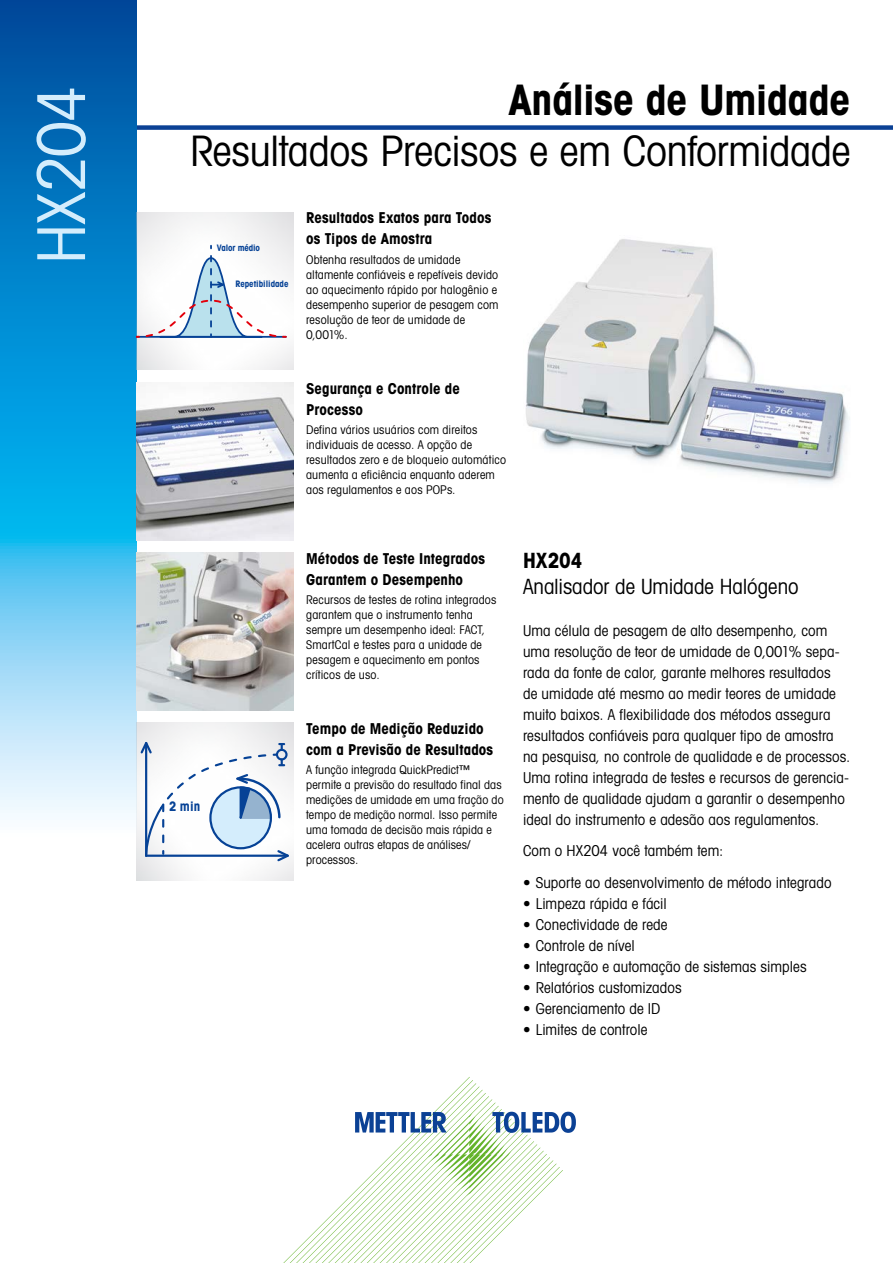
<style>
.page{position:relative;width:893px;height:1263px;background:#fff}
.page>*{position:absolute;margin:0;border:0;box-sizing:border-box;transform-origin:0 0}
.t1{font:66px "Avant Gardefor MT Bk";letter-spacing:-.015em;color:#d4edfc}
.t2{font:42px "Avant Gardefor MT Bk";letter-spacing:-.005em;color:#000}
.t3{font:42px "Avant Gardefor MT Bd";letter-spacing:-.005em;color:#000}
.t4{font:21px "Avant Gardefor MT Bk";letter-spacing:-.005em;color:#000}
.t5{font:21px "Avant Gardefor MT Bd";color:#000}
.t6{font:15px/21px "Avant Gardefor MT Bk";letter-spacing:.005em;color:#000}
.t7{font:15px/21px "Avant Gardefor MT Bd";letter-spacing:.005em;color:#000}
.t8{font:13.2px "Avant Gardefor MT Bd";color:#064296}
.t9{font:12px/15px "Avant Gardefor MT Bk";letter-spacing:.015em;color:#000}
.t10{font:9px "Avant Gardefor MT Bd";color:#064296}
</style>
<div class="page">
<div style="left:111px;top:125px;width:782px;height:5px;background:#0b4195"></div>
<svg style="left:283px;top:1077px;width:293px;height:186px"></svg>
<svg style="left:0;top:0;width:136px;height:817px;background:#35a0d9"></svg>
<img style="left:136px;top:383px;width:157px;height:157px">
<img style="left:136px;top:213px;width:157px;height:157px">
<img style="left:136px;top:723px;width:157px;height:157px">
<svg style="left:139px;top:741px;width:151px;height:121px"></svg>
<img style="left:526px;top:239px;width:324px;height:245px">
<img style="left:136px;top:553px;width:157px;height:157px">
<svg style="left:136px;top:246px;width:152px;height:93px"></svg>
<h1 class="t1" style="left:21px;top:264px;width:180px;rotate:-90deg">HX204</h1>
<h2 class="t3" style="left:508px;top:73px;width:344px">Análise de Umidade</h2>
<h2 class="t2" style="left:190px;top:125px;width:662px">Resultados Precisos e em Conformidade</h2>
<p class="t10" style="left:217px;top:242px;width:45px">Valor médio</p>
<p class="t10" style="left:235px;top:278px;width:55px">Repetibilidade</p>
<p class="t7" style="left:306px;top:207px;width:187px">Resultados Exatos para Todos os Tipos de Amostra</p>
<p class="t9" style="left:306px;top:252px;width:194px">Obtenha resultados de umidade altamente confiáveis e repetíveis devido ao aquecimento rápido por halogênio e desempenho superior de pesagem com resolução de teor de umidade de<br>0,001%.</p>
<p class="t7" style="left:306px;top:377px;width:155px">Segurança e Controle de<br>Processo</p>
<p class="t9" style="left:306px;top:422px;width:201px">Defina vários usuários com direitos individuais de acesso. A opção de resultados zero e de bloqueio automático aumenta a eficiência enquanto aderem aos regulamentos e aos POPs.</p>
<p class="t8" style="left:169px;top:798px;width:33px">2 min</p>
<p class="t7" style="left:306px;top:547px;width:180px">Métodos de Teste Integrados<br>Garantem o Desempenho</p>
<p class="t9" style="left:306px;top:592px;width:192px">Recursos de testes de rotina integrados garantem que o instrumento tenha sempre um desempenho ideal: FACT,<br>SmartCal e testes para a unidade de pesagem e aquecimento em pontos críticos de uso.</p>
<p class="t7" style="left:306px;top:717px;width:189px">Tempo de Medição Reduzido com a Previsão de Resultados</p>
<p class="t9" style="left:306px;top:762px;width:199px">A função integrada QuickPredict™ permite a previsão do resultado final das medições de umidade em uma fração do tempo de medição normal. Isso permite uma tomada de decisão mais rápida e acelera outras etapas de análises/ processos.</p>
<h3 class="t5" style="left:523px;top:547px;width:61px">HX204</h3>
<h3 class="t4" style="left:523px;top:573px;width:277px">Analisador de Umidade Halógeno</h3>
<p class="t6" style="left:523px;top:619px;width:329px">Uma célula de pesagem de alto desempenho, com uma resolução de teor de umidade de 0,001% sepa&shy;rada da fonte de calor, garante melhores resultados<br>de umidade até mesmo ao medir teores de umidade muito baixos. A flexibilidade dos métodos assegura resultados confiáveis para qualquer tipo de amostra na pesquisa, no controle de qualidade e de processos.<br>Uma rotina integrada de testes e recursos de gerencia&shy;mento de qualidade ajudam a garantir o desempenho ideal do instrumento e adesão aos regulamentos.</p>
<p class="t6" style="left:523px;top:840px;width:202px">Com o HX204 você também tem:</p>
<p class="t6" style="left:523px;top:871px;width:310px">• Suporte ao desenvolvimento de método integrado</p>
<p class="t6" style="left:523px;top:892px;width:145px">• Limpeza rápida e fácil</p>
<p class="t6" style="left:523px;top:913px;width:146px">• Conectividade de rede</p>
<p class="t6" style="left:523px;top:934px;width:113px">• Controle de nível</p>
<p class="t6" style="left:523px;top:955px;width:285px">• Integração e automação de sistemas simples</p>
<p class="t6" style="left:523px;top:976px;width:160px">• Relatórios customizados</p>
<p class="t6" style="left:523px;top:997px;width:139px">• Gerenciamento de ID</p>
<p class="t6" style="left:523px;top:1018px;width:126px">• Limites de controle</p>
</div>
